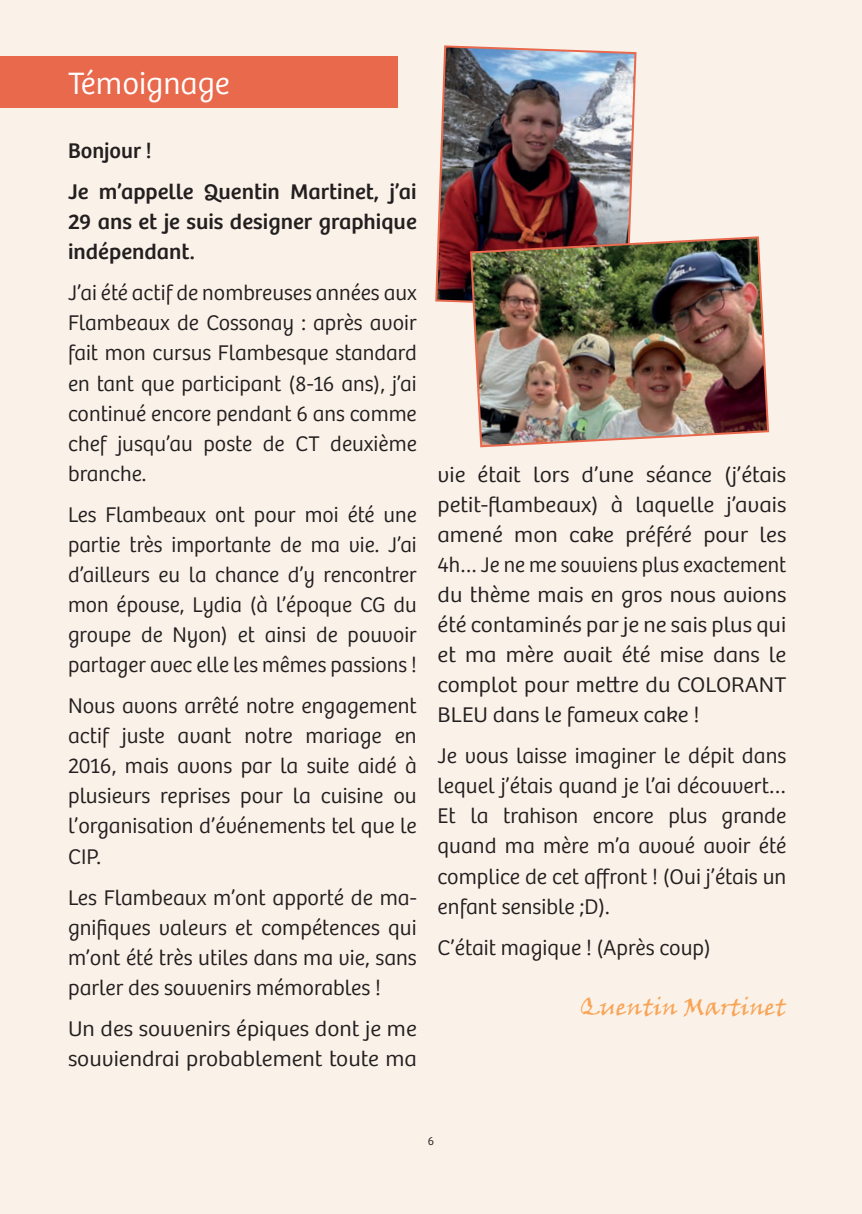
<style>
.page{position:relative;width:862px;height:1214px;background:#fff}
.page>*{position:absolute;margin:0;border:0;box-sizing:border-box;transform-origin:0 0}
.t1{font:300 32px "Bree";color:#fff}
.t2{font:24px "Viner Hand ITC";color:#f9a457}
.t3{font:300 22px/30px "Bree";color:#231f20;text-align:justify}
.t4{font:300 22px/30px "Bree";color:#231f20;scale:1.05 1}
.t5{font:22px/30px "Bree";color:#231f20;scale:1.04 1}
.t6{font:22px/41.4px "Bree";color:#231f20}
.t7{font:300 12px "Bree";color:#231f20}
</style>
<div class="page">
<div style="left:0;top:0;width:862px;height:1213px;background:#faf2e8"></div>
<div style="left:0;top:57px;width:398px;height:51px;background:#e9694d"></div>
<img style="left:435px;top:45px;width:202px;height:258px">
<img style="left:469px;top:235px;width:301px;height:213px">
<h1 class="t1" style="left:68px;top:60px;width:163px">Témoignage</h1>
<p class="t6" style="left:68px;top:128px;width:350px">Bonjour !<br>Je m’appelle Quentin Martinet, j’ai</p>
<p class="t5" style="left:68px;top:205px;width:337px">29 ans et je suis designer graphique indépendant.</p>
<p class="t3" style="left:68px;top:277px;width:350px">J’ai été actif de nombreuses années aux Flambeaux de Cossonay : après avoir fait mon cursus Flambesque standard en tant que participant (8-16 ans), j’ai continué encore pendant 6 ans comme chef jusqu’au poste de CT deuxième branche.</p>
<p class="t3" style="left:68px;top:498px;width:350px">Les Flambeaux ont pour moi été une partie très importante de ma vie. J’ai d’ailleurs eu la chance d’y rencontrer mon épouse, Lydia (à l’époque CG du groupe de Nyon) et ainsi de pouvoir partager avec elle les mêmes passions !</p>
<p class="t3" style="left:68px;top:689px;width:350px">Nous avons arrêté notre engagement actif juste avant notre mariage en 2016, mais avons par la suite aidé à plusieurs reprises pour la cuisine ou l’organisation d’événements tel que le CIP.</p>
<p class="t3" style="left:68px;top:881px;width:350px">Les Flambeaux m’ont apporté de ma&shy;gnifiques valeurs et compétences qui m’ont été très utiles dans ma vie, sans parler des souvenirs mémorables !</p>
<p class="t4" style="left:68px;top:1012px;width:334px">Un des souvenirs épiques dont je me souviendrai probablement toute ma</p>
<p class="t4" style="left:437px;top:458px;width:334px;text-align:justify">vie était lors d’une séance (j’étais petit-flambeaux) à laquelle j’avais amené mon cake préféré pour les 4h… Je ne me souviens plus exactement du thème mais en gros nous avions été contaminés par je ne sais plus qui et ma mère avait été mise dans le complot pour mettre du COLORANT BLEU dans le fameux cake !</p>
<p class="t3" style="left:437px;top:739px;width:350px">Je vous laisse imaginer le dépit dans lequel j’étais quand je l’ai découvert… Et la trahison encore plus grande quand ma mère m’a avoué avoir été complice de cet affront ! (Oui j’étais un enfant sensible ;D).</p>
<p class="t3" style="left:437px;top:931px;width:275px">C’était magique ! (Après coup)</p>
<p class="t2" style="left:580px;top:991px;width:208px">Quentin Martinet</p>
<p class="t7" style="left:428px;top:1131px;width:8px">6</p>
</div>
